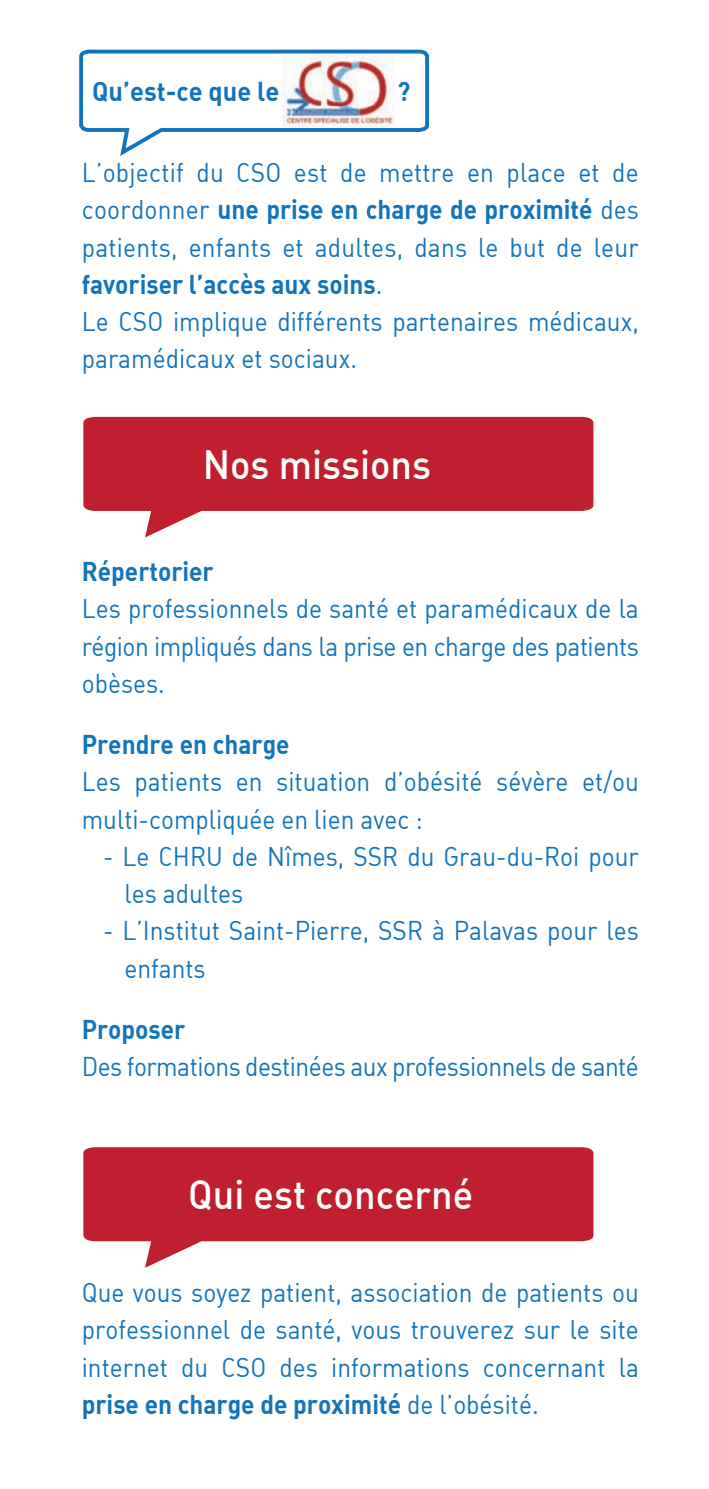
<style>
.page{position:relative;width:709px;height:1489px;background:#fff}
.page>*{position:absolute;margin:0;border:0;box-sizing:border-box;transform-origin:0 0}
.t1{font:40px "DINAMED";color:#fff;scale:.95 1}
.t2{font:26.75px "DINABOLD";color:#1374bb;scale:.95 1}
.t3{font:26.5px/37.2px "DINAREG";color:#1374bb;scale:.92 1}
.t4{font:26.5px "DINABOLD";color:#1374bb;scale:.92 1}
.t5{font:26.5px "DINAREG";letter-spacing:-.02em;color:#1374bb;scale:.92 1}
.s1{font-family:"DINAREG"}
</style>
<div class="page">
<svg style="left:79px;top:49px;width:351px;height:107px"></svg>
<svg style="left:83px;top:417px;width:510px;height:120px;fill:#bf1f2e"></svg>
<svg style="left:83px;top:1147px;width:510px;height:120px;fill:#bf1f2e"></svg>
<img style="left:282px;top:55px;width:112px;height:72px">
<img style="left:282px;top:81px;width:112px;height:25px">
<p class="t2" style="left:92px;top:73px;width:198px">Qu’est-ce que le</p>
<p class="t2" style="left:397px;top:73px;width:15px">?</p>
<p class="t3" style="left:82px;top:153px;width:607px">L’objectif du CSO est de mettre en place et de</p>
<p class="t4" style="left:82px;top:192px;width:607px"><span class="s1">coordonner</span> une prise en charge de proximité <span class="s1">des</span></p>
<p class="t3" style="left:82px;top:228px;width:607px">patients, enfants et adultes, dans le but de leur</p>
<p class="t4" style="left:82px;top:267px;width:328px">favoriser l’accès aux soins<span class="s1">.</span></p>
<p class="t3" style="left:82px;top:302px;width:607px">Le CSO implique différents partenaires médicaux, paramédicaux et sociaux.</p>
<h1 class="t1" style="left:203px;top:438px;width:242px">Nos missions</h1>
<p class="t4" style="left:82px;top:554px;width:145px">Répertorier</p>
<p class="t3" style="left:82px;top:589px;width:607px;text-align:justify">Les professionnels de santé et paramédicaux de la région impliqués dans la prise en charge des patients obèses.</p>
<p class="t4" style="left:82px;top:727px;width:227px">Prendre en charge</p>
<p class="t3" style="left:82px;top:762px;width:607px">Les patients en situation d’obésité sévère et/ou multi-compliquée en lien avec :</p>
<p class="t3" style="left:124px;top:837px;width:560px;text-indent:-21px">- Le CHRU de Nîmes, SSR du Grau-du-Roi pour les adultes</p>
<p class="t3" style="left:124px;top:911px;width:560px;text-indent:-21px">- L’Institut Saint-Pierre, SSR à Palavas pour les enfants</p>
<p class="t4" style="left:82px;top:1011px;width:114px">Proposer</p>
<p class="t5" style="left:82px;top:1049px;width:607px">Des formations destinées aux professionnels de santé</p>
<h1 class="t1" style="left:188px;top:1168px;width:301px">Qui est concerné</h1>
<p class="t3" style="left:82px;top:1273px;width:607px;text-align:justify">Que vous soyez patient, association de patients ou professionnel de santé, vous trouverez sur le site internet du CSO des informations concernant la</p>
<p class="t4" style="left:82px;top:1386px;width:498px">prise en charge de proximité <span class="s1">de l’obésité.</span></p>
</div>
